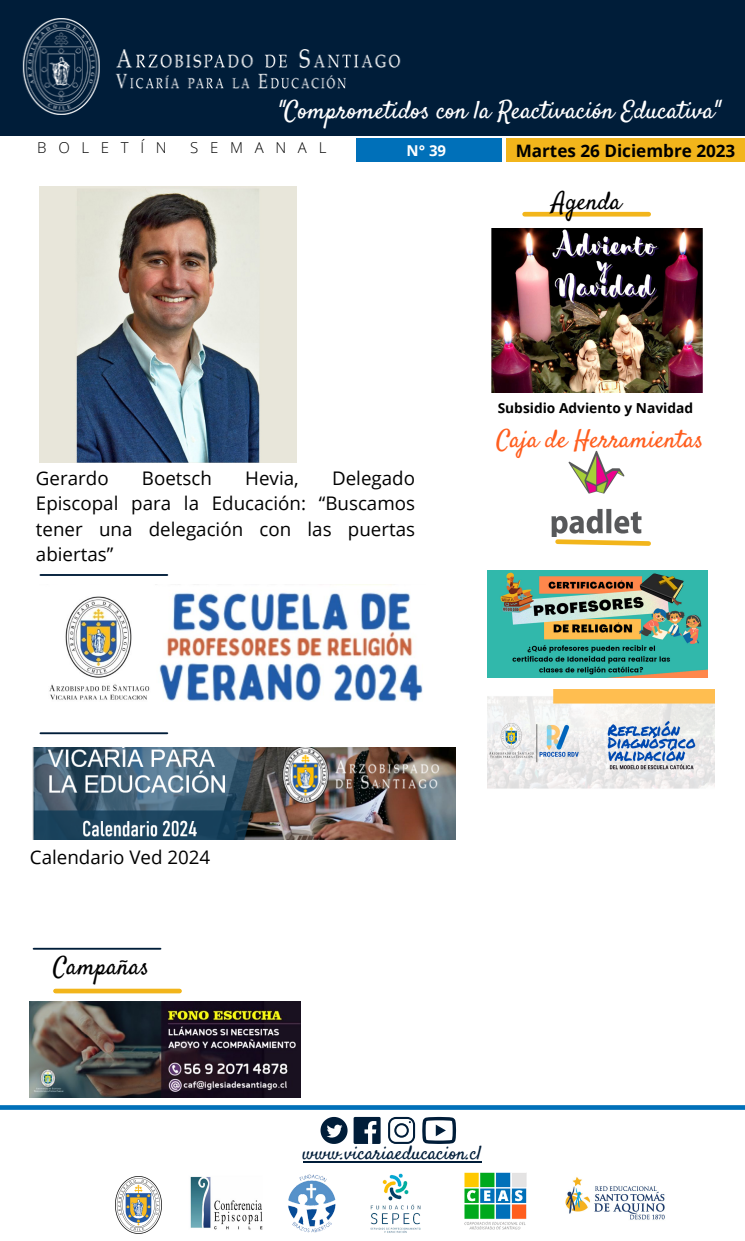
<style>
.page{position:relative;width:745px;height:1241px;background:#fff}
.page>*{position:absolute;margin:0;border:0;box-sizing:border-box;transform-origin:0 0}
.t1{font:25px "Satisfy";color:#fff}
.t2{font:25px "Satisfy";color:#ff5e1e}
.t3{font:25px "Satisfy";color:#000}
.t4{font:19.5px "Satisfy";color:#001d39}
.t5{font:18.75px/25.2px "Open Sans";color:#000;text-align:justify}
.t6{font:700 17.12px "Open Sans";color:#000}
.t7{font:300 15px "Open Sans";color:#000}
.t8{font:700 15px "Open Sans";color:#fff}
.t9{font:700 13.75px "Open Sans";color:#000}
</style>
<div class="page">
<div style="left:0;top:0;width:744px;height:135px;background:#001d39"></div>
<img style="left:464px;top:1172px;width:63px;height:58px">
<img style="left:190px;top:1176px;width:73px;height:54px">
<img style="left:288px;top:1174px;width:48px;height:59px">
<img style="left:115px;top:1176px;width:46px;height:58px">
<div style="left:353px;top:1116px;width:27px;height:27px;background:#001d39"></div>
<svg style="left:364px;top:1121px;width:12px;height:22px"></svg>
<svg style="left:320px;top:1116px;width:27px;height:27px"></svg>
<svg style="left:388px;top:1116px;width:27px;height:27px"></svg>
<svg style="left:422px;top:1116px;width:34px;height:27px"></svg>
<img style="left:370px;top:1173px;width:51px;height:60px">
<div style="left:55px;top:988px;width:124px;height:5px;background:#f2b51b"></div>
<svg style="left:0;top:1105px;width:744px;height:4px;background:#0a75bb"></svg>
<hr style="left:524px;top:212px;width:124px;height:4px;background:#f2b51b">
<img style="left:22px;top:18px;width:379px;height:97px">
<div style="left:355px;top:138px;width:146px;height:24px;background:#0070b9"></div>
<div style="left:506px;top:138px;width:238px;height:24px;background:#f2b51b"></div>
<img style="left:565px;top:1177px;width:100px;height:43px">
<img style="left:29px;top:1001px;width:271px;height:96px">
<img style="left:487px;top:689px;width:227px;height:100px">
<hr style="left:34px;top:947px;width:126px;height:2px;background:#001d39">
<img style="left:487px;top:570px;width:220px;height:107px">
<img style="left:33px;top:747px;width:422px;height:92px">
<img style="left:49px;top:584px;width:374px;height:118px">
<img style="left:551px;top:450px;width:91px;height:86px">
<svg style="left:555px;top:539px;width:96px;height:7px"></svg>
<hr style="left:40px;top:574px;width:127px;height:2px;background:#001d39">
<img style="left:491px;top:228px;width:211px;height:164px">
<hr style="left:40px;top:732px;width:127px;height:2px;background:#001d39">
<img style="left:39px;top:187px;width:257px;height:275px">
<hr style="left:302px;top:1160px;width:179px;height:2px;background:#001d39">
<p class="t1" style="left:278px;top:94px;width:443px">"Comprometidos con la Reactivación Educativa"</p>
<p class="t7" style="left:37px;top:137px;width:131px">B O L E T Í N</p>
<p class="t7" style="left:190px;top:137px;width:138px">S E M A N A L</p>
<p class="t8" style="left:406px;top:140px;width:41px">N° 39</p>
<p class="t6" style="left:515px;top:138px;width:221px">Martes 26 Diciembre 2023</p>
<p class="t3" style="left:552px;top:186px;width:71px">Agenda</p>
<p class="t9" style="left:497px;top:398px;width:197px">Subsidio Adviento y Navidad</p>
<p class="t2" style="left:496px;top:423px;width:209px">Caja de Herramientas</p>
<p class="t5" style="left:36px;top:465px;width:380px;text-indent:296px">Delegado Episcopal para la Educación: “Buscamos tener una delegación con las puertas abiertas”</p>
<p class="t5" style="left:36px;top:465px;width:74px">Gerardo</p>
<p class="t5" style="left:142px;top:465px;width:71px">Boetsch</p>
<p class="t5" style="left:245px;top:465px;width:55px">Hevia,</p>
<p class="t5" style="left:30px;top:843px;width:182px">Calendario Ved 2024</p>
<p class="t3" style="left:53px;top:950px;width:97px">Campañas</p>
<p class="t4" style="left:302px;top:1140px;width:180px">www.vicariaeducacion.cl</p>
</div>
